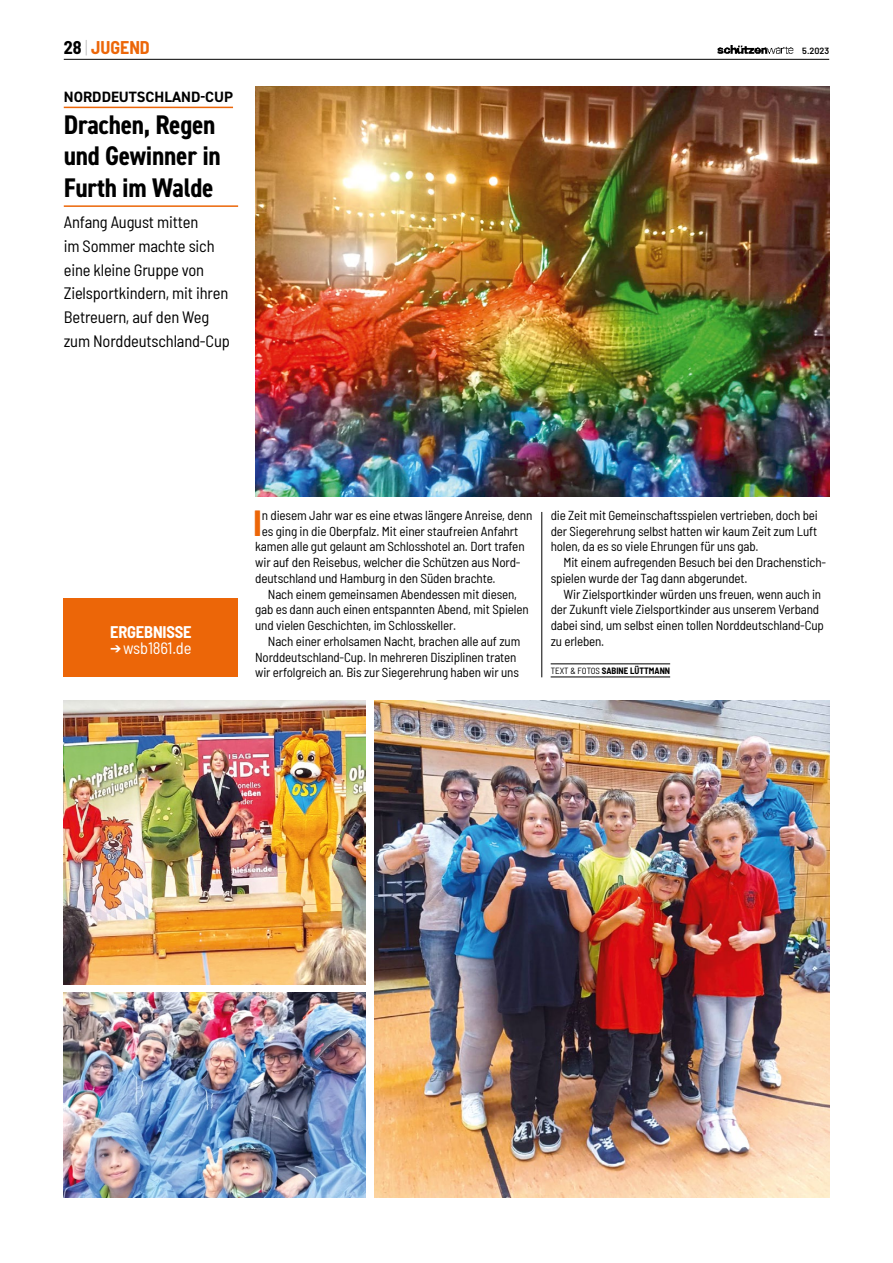
<style>
.page{position:relative;width:893px;height:1263px;background:#fff}
.page>*{position:absolute;margin:0;border:0;box-sizing:border-box;transform-origin:0 0}
.t1{font:700 semi-condensed 35.55px "Barlow";color:#ec6608}
.t2{font:700 condensed 27px/31.5px "DIN2014";letter-spacing:-.01em;color:#000}
.t3{font:700 semi-condensed 18px "Barlow";color:#ec6608}
.t4{font:semi-condensed 16.5px/23.7px "Barlow";letter-spacing:-.01em;color:#000}
.t5{font:semi-condensed 16.5px "Barlow";letter-spacing:-.01em;color:#fff}
.t6{font:700 semi-condensed 16.5px "Barlow";letter-spacing:-.01em;color:#fff}
.t7{font:700 15px "DIN2014";color:#000}
.t8{font:semi-condensed 13.05px/15.8px "Barlow";letter-spacing:-.01em;color:#000}
.t9{font:700 semi-condensed 9px "Barlow";color:#000}
.t10{font:600 9px "Barlow";color:#000}
.s1{color:#000}
.s2{font-weight:200;color:#aaa}
.s3{font-weight:400}
</style>
<div class="page">
<hr style="left:64px;top:59px;width:765px;height:1px;background:#000">
<img style="left:717px;top:46px;width:77px;height:8px">
<img style="left:374px;top:701px;width:455px;height:496px">
<img style="left:64px;top:701px;width:302px;height:283px">
<img style="left:64px;top:992px;width:302px;height:205px">
<img style="left:255px;top:87px;width:574px;height:409px">
<hr style="left:551px;top:663px;width:119px;height:1px;background:#000">
<hr style="left:551px;top:676px;width:119px;height:1px;background:#000">
<hr style="left:64px;top:107px;width:169px;height:1px;background:#ec6608">
<hr style="left:64px;top:205px;width:174px;height:2px;background:#ec6608">
<div style="left:64px;top:598px;width:174px;height:79px;background:#ec6608"></div>
<hr style="left:541px;top:512px;width:1px;height:165px;background:#000">
<h3 class="t3" style="left:64px;top:34px;width:88px"><span class="s1">28</span> <span class="s2">|</span> JUGEND</h3>
<p class="t10" style="left:802px;top:44px;width:28px">5.2023</p>
<p class="t7" style="left:64px;top:87px;width:171px">NORDDEUTSCHLAND-CUP</p>
<h2 class="t2" style="left:64px;top:108px;width:159px">Drachen, Regen und Gewinner in<br>Furth im Walde</h2>
<p class="t4" style="left:64px;top:209px;width:168px">Anfang August mitten<br>im Sommer machte sich eine kleine Gruppe von<br>Zielsportkindern, mit ihren<br>Betreuern, auf den Weg zum Norddeutschland-Cup</p>
<p class="t6" style="left:110px;top:620px;width:83px">ERGEBNISSE</p>
<p class="t5" style="left:110px;top:636px;width:82px">➔ wsb1861.de</p>
<h1 class="t1" style="left:253px;top:497px;width:10px">I</h1>
<p class="t8" style="left:262px;top:506px;width:272px">n diesem Jahr war es eine etwas längere Anreise, denn</p>
<p class="t8" style="left:262px;top:522px;width:258px">es ging in die Oberpfalz. Mit einer staufreien Anfahrt</p>
<p class="t8" style="left:255px;top:538px;width:271px">kamen alle gut gelaunt am Schlosshotel an. Dort trafen</p>
<p class="t8" style="left:255px;top:553px;width:267px">wir auf den Reisebus, welcher die Schützen aus Nord-</p>
<p class="t8" style="left:255px;top:569px;width:242px">deutschland und Hamburg in den Süden brachte.</p>
<p class="t8" style="left:268px;top:585px;width:251px">Nach einem gemeinsamen Abendessen mit diesen,</p>
<p class="t8" style="left:255px;top:601px;width:275px">gab es dann auch einen entspannten Abend, mit Spielen</p>
<p class="t8" style="left:255px;top:616px;width:202px">und vielen Geschichten, im Schlosskeller.</p>
<p class="t8" style="left:268px;top:632px;width:254px">Nach einer erholsamen Nacht, brachen alle auf zum</p>
<p class="t8" style="left:255px;top:648px;width:263px">Norddeutschland-Cup. In mehreren Disziplinen traten</p>
<p class="t8" style="left:255px;top:664px;width:265px">wir erfolgreich an. Bis zur Siegerehrung haben wir uns</p>
<p class="t8" style="left:551px;top:506px;width:269px;text-align:justify">die Zeit mit Gemeinschaftsspielen vertrieben, doch bei der Siegerehrung selbst hatten wir kaum Zeit zum Luft holen, da es so viele Ehrungen für uns gab.</p>
<p class="t8" style="left:551px;top:553px;width:277px;text-indent:13px">Mit einem aufregenden Besuch bei den Drachenstich&shy;spielen wurde der Tag dann abgerundet.</p>
<p class="t8" style="left:551px;top:585px;width:275px;text-indent:13px">Wir Zielsportkinder würden uns freuen, wenn auch in der Zukunft viele Zielsportkinder aus unserem Verband dabei sind, um selbst einen tollen Norddeutschland-Cup zu erleben.</p>
<p class="t9" style="left:551px;top:664px;width:121px"><span class="s3">TEXT &amp; FOTOS</span> SABINE LÜTTMANN</p>
</div>
